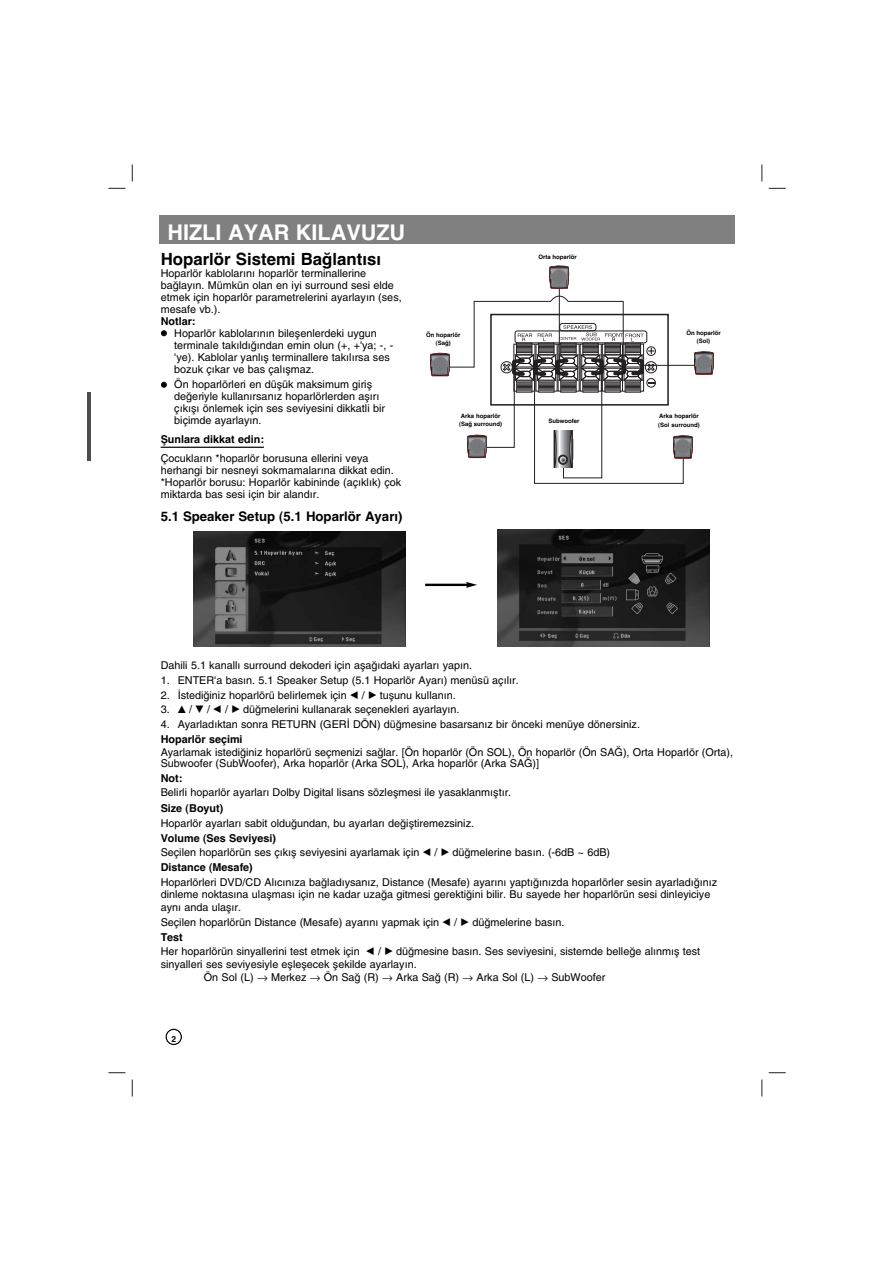
<style>
.page{position:relative;width:893px;height:1263px;background:#fff}
.page>*{position:absolute;margin:0;border:0;box-sizing:border-box;transform-origin:0 0}
.t1{font:700 21.6px "KT Turkish Helvetica";color:#fff}
.t2{font:700 16.8px "KT Turkish Helvetica";color:#000}
.t3{font:700 13.2px "KT Turkish Helvetica";color:#000}
.t4{font:10.8px/12px "KT Turkish Helvetica";color:#000}
.t5{font:700 10.8px "KT Turkish Helvetica";color:#000}
.t6{font:700 8.4px "KT Turkish Helvetica";color:#000}
.t7{font:700 6px/8.4px "KT Turkish Helvetica";color:#000;text-align:center}
.s1{font-family:"Sony PS Common"}
.s2{font-weight:700}
</style>
<div class="page">
<svg style="left:132px;top:165px;width:1px;height:17px"></svg>
<svg style="left:761px;top:165px;width:1px;height:17px"></svg>
<svg style="left:132px;top:1080px;width:1px;height:17px"></svg>
<svg style="left:761px;top:1080px;width:1px;height:17px"></svg>
<svg style="left:108px;top:188px;width:17px;height:1px"></svg>
<svg style="left:768px;top:188px;width:17px;height:1px"></svg>
<svg style="left:108px;top:1072px;width:17px;height:1px"></svg>
<svg style="left:768px;top:1072px;width:17px;height:1px"></svg>
<svg style="left:165px;top:1029px;width:17px;height:16px"></svg>
<hr style="left:88px;top:392px;width:3px;height:68px;background:#4d4d4d">
<div style="left:159px;top:216px;width:575px;height:28px;background:#808080"></div>
<hr style="left:161px;top:447px;width:103px;height:1px;background:#000">
<svg style="left:430px;top:265px;width:284px;height:219px"></svg>
<div style="left:469px;top:439px;width:15px;height:15px;border:1px solid #7a7c7f;border-radius:50%"></div>
<img style="left:193px;top:531px;width:213px;height:116px">
<img style="left:497px;top:529px;width:212px;height:117px">
<hr style="left:425px;top:584px;width:43px;height:2px;background:#000">
<svg style="left:466px;top:582px;width:11px;height:6px"></svg>
<div style="left:536px;top:416px;width:55px;height:13px;background:#fff"></div>
<div style="left:421px;top:330px;width:44px;height:21px;background:#fff"></div>
<div style="left:452px;top:411px;width:57px;height:21px;background:#fff"></div>
<div style="left:650px;top:411px;width:57px;height:22px;background:#fff"></div>
<div style="left:681px;top:328px;width:44px;height:21px;background:#fff"></div>
<h1 class="t1" style="left:167px;top:225px;width:239px">HIZLI AYAR KILAVUZU</h1>
<h2 class="t2" style="left:161px;top:252px;width:222px">Hoparlör Sistemi Ba©lantısı</h2>
<p class="t4" style="left:161px;top:268px;width:242px">Hoparlör kablolarını hoparlör terminallerine ba©layın. Mümkün olan en iyi surround sesi elde etmek için hoparlör parametrelerini ayarlayın (ses, mesafe vb.).</p>
<p class="t5" style="left:161px;top:317px;width:36px">Notlar:</p>
<p class="t4" style="left:174px;top:328px;width:221px">Hoparlör kablolarının bileßenlerdeki uygun terminale takıldı©ından emin olun (+, +'ya; -, - 'ye). Kablolar yanlıß terminallere takılırsa ses bozuk çıkar ve bas çalıßmaz.</p>
<p class="t4" style="left:174px;top:379px;width:212px">Ön hoparlörleri en düßük maksimum giriß de©eriyle kullanırsanız hoparlörlerden aßırı çıkıßı önlemek için ses seviyesini dikkatli bir biçimde ayarlayın.</p>
<p class="t5" style="left:161px;top:435px;width:105px">Íunlara dikkat edin:</p>
<p class="t4" style="left:161px;top:453px;width:242px">Çocukların *hoparlör borusuna ellerini veya herhangi bir nesneyi sokmamalarına dikkat edin. *Hoparlör borusu: Hoparlör kabininde (açıklık) çok miktarda bas sesi için bir alandır.</p>
<p class="t3" style="left:161px;top:511px;width:243px">5.1 Speaker Setup (5.1 Hoparlör Ayarı)</p>
<p class="t7" style="left:426px;top:331px;width:36px">Ön hoparlör (Sa©)</p>
<p class="t7" style="left:538px;top:253px;width:40px">Orta hoparlör</p>
<p class="t7" style="left:686px;top:329px;width:36px">Ön hoparlör (Sol)</p>
<p class="t7" style="left:459px;top:412px;width:45px">Arka hoparlör (Sa© surround)</p>
<p class="t7" style="left:658px;top:413px;width:43px;text-align:left">Arka hoparlör (Sol surround)</p>
<p class="t7" style="left:548px;top:417px;width:32px">Subwoofer</p>
<p class="t4" style="left:161px;top:661px;width:313px">Dahili 5.1 kanallı surround dekoderi için aßa©ıdaki ayarları yapın.</p>
<p class="t4" style="left:161px;top:675px;width:359px">1. ENTER'a basın. 5.1 Speaker Setup (5.1 Hoparlör Ayarı) menüsü açılır.</p>
<p class="t4" style="left:161px;top:690px;width:296px">2. |stedi©iniz hoparlörü belirlemek için <span class="s1">b</span> / <span class="s1">B</span> tußunu kullanın.</p>
<p class="t4" style="left:161px;top:705px;width:300px">3. <span class="s1">v</span> / <span class="s1">V</span> / <span class="s1">b</span> / <span class="s1">B</span> dü©melerini kullanarak seçenekleri ayarlayın.</p>
<p class="t4" style="left:161px;top:719px;width:481px">4. Ayarladıktan sonra RETURN (GER| DÖN) dü©mesine basarsanız bir önceki menüye dönersiniz.</p>
<p class="t5" style="left:161px;top:735px;width:83px">Hoparlör seçimi</p>
<p class="t4" style="left:161px;top:747px;width:574px;line-height:11.2px">Ayarlamak istedi©iniz hoparlörü seçmenizi sa©lar. [Ön hoparlör (Ön SOL), Ön hoparlör (Ön SA˝), Orta Hoparlör (Orta),<br>Subwoofer (SubWoofer), Arka hoparlör (Arka SOL), Arka hoparlör (Arka SA˝)]</p>
<p class="t5" style="left:161px;top:774px;width:23px">Not:</p>
<p class="t4" style="left:161px;top:788px;width:352px">Belirli hoparlör ayarları Dolby Digital lisans sözleßmesi ile yasaklanmıßtır.</p>
<p class="t5" style="left:161px;top:804px;width:64px">Size (Boyut)</p>
<p class="t4" style="left:161px;top:818px;width:315px">Hoparlör ayarları sabit oldu©undan, bu ayarları de©ißtiremezsiniz.</p>
<p class="t4" style="left:161px;top:832px;width:451px;line-height:14.7px"><span class="s2">Volume (Ses Seviyesi)<br></span>Seçilen hoparlörün ses çıkıß seviyesini ayarlamak için <span class="s1">b</span> / <span class="s1">B</span> dü©melerine basın. (-6dB ~ 6dB)<br><span class="s2">Distance (Mesafe)</span></p>
<p class="t4" style="left:161px;top:876px;width:558px;line-height:12.9px">Hoparlörleri DVD/CD Alıcınıza ba©ladıysanız, Distance (Mesafe) ayarını yaptı©ınızda hoparlörler sesin ayarladı©ınız dinleme noktasına ulaßması için ne kadar uza©a gitmesi gerekti©ini bilir. Bu sayede her hoparlörün sesi dinleyiciye aynı anda ulaßır.</p>
<p class="t4" style="left:161px;top:916px;width:541px;line-height:14.7px">Seçilen hoparlörün Distance (Mesafe) ayarını yapmak için <span class="s1">b</span> / <span class="s1">B</span> dü©melerine basın.<br><span class="s2">Test<br></span>Her hoparlörün sinyallerini test etmek için <span class="s1">b</span> / <span class="s1">B</span> dü©mesine basın. Ses seviyesini, sistemde belle©e alınmıß test</p>
<p class="t4" style="left:204px;top:959px;width:403px;line-height:12.9px;text-indent:-43px">sinyalleri ses seviyesiyle eßleßecek ßekilde ayarlayın.<br>Ön Sol (L) → Merkez → Ön Sa© (R) → Arka Sa© (R) → Arka Sol (L) → SubWoofer</p>
<p class="t6" style="left:171px;top:1036px;width:6px">2</p>
</div>
